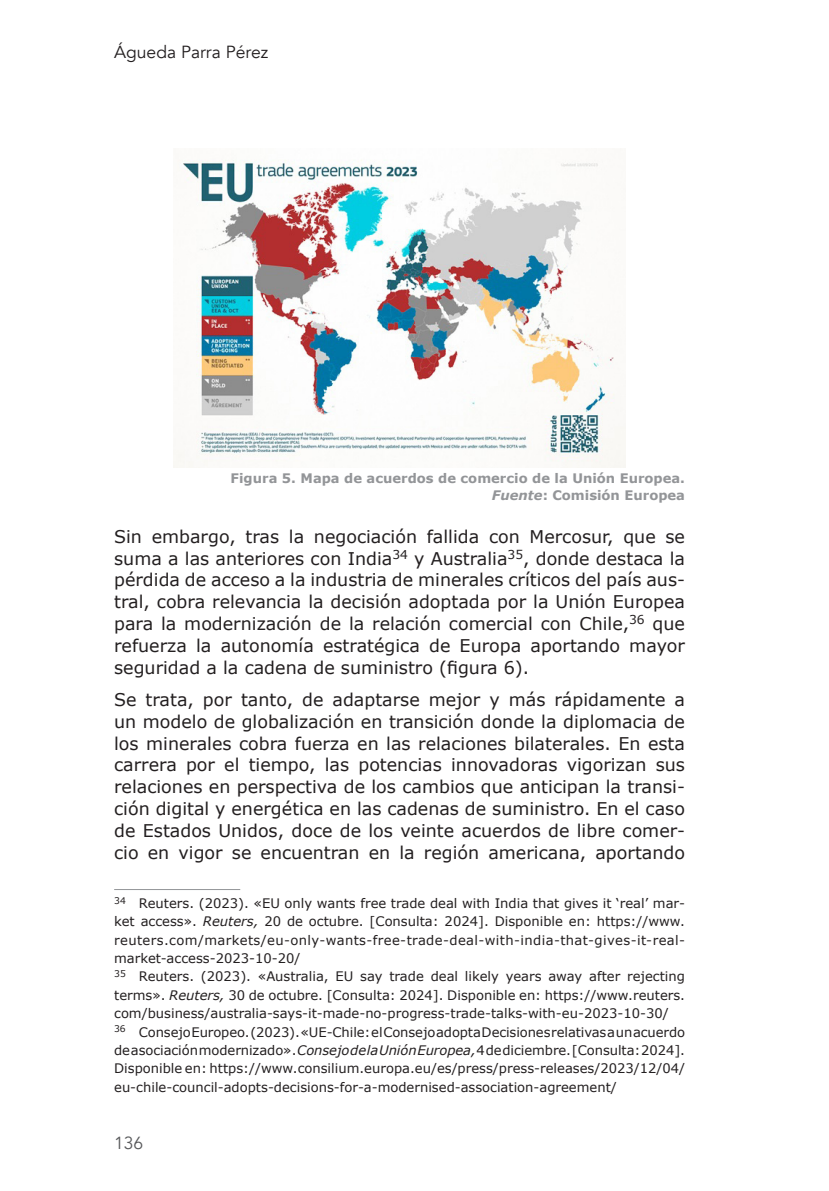
<style>
.page{position:relative;width:829px;height:1191px;background:#fff}
.page>*{position:absolute;margin:0;border:0;box-sizing:border-box;transform-origin:0 0}
._05_TEXTO{font:17.5px/21.9px "Verdana";color:#231f20;text-align:justify}
.t1{font:17.5px "Avenir";color:#231f20}
.t2{font:17.5px "Avenir";color:#57585a}
.t3{font:13.12px/18.4px "Verdana";color:#231f20}
.t4{font:700 13.12px/16.6px "Verdana";color:#939598;text-align:right}
.s1{font-style:italic}
</style>
<div class="page">
<img style="left:174px;top:160px;width:451px;height:308px">
<hr style="left:114px;top:889px;width:126px;height:1px;background:#939598">
<p class="t1" style="left:114px;top:41px;width:155px">Águeda Parra Pérez</p>
<p class="t4" style="left:230px;top:470px;width:456px">Figura 5. Mapa de acuerdos de comercio de la Unión Europea.<br><span class="s1">Fuente</span>: Comisión Europea</p>
<p class="_05_TEXTO" style="left:114px;top:525px;width:572px">Sin embargo, tras la negociación fallida con Mercosur, que se suma a las anteriores con India<sup>34</sup> y Australia<sup>35</sup>, donde destaca la pérdida de acceso a la industria de minerales críticos del país aus&shy;tral, cobra relevancia la decisión adoptada por la Unión Europea para la modernización de la relación comercial con Chile,<sup>36</sup> que refuerza la autonomía estratégica de Europa aportando mayor seguridad a la cadena de suministro (figura 6).</p>
<p class="_05_TEXTO" style="left:114px;top:689px;width:572px">Se trata, por tanto, de adaptarse mejor y más rápidamente a un modelo de globalización en transición donde la diplomacia de los minerales cobra fuerza en las relaciones bilaterales. En esta carrera por el tiempo, las potencias innovadoras vigorizan sus relaciones en perspectiva de los cambios que anticipan la transi&shy;ción digital y energética en las cadenas de suministro. En el caso de Estados Unidos, doce de los veinte acuerdos de libre comer&shy;cio en vigor se encuentran en la región americana, aportando</p>
<p class="t3" style="left:114px;top:894px;width:572px"><sup>34</sup> Reuters. (2023). «EU only wants free trade deal with India that gives it ‘real’ mar&shy;ket access». <span class="s1">Reuters,</span> 20 de octubre. [Consulta: 2024]. Disponible en: https://www. reuters.com/markets/eu-only-wants-free-trade-deal-with-india-that-gives-it-real&shy;market-access-2023-10-20/<br><sup>35</sup> Reuters. (2023). «Australia, EU say trade deal likely years away after rejecting terms». <span class="s1">Reuters,</span> 30 de octubre. [Consulta: 2024]. Disponible en: https://www.reuters. com/business/australia-says-it-made-no-progress-trade-talks-with-eu-2023-10-30/<br><sup>36</sup> Consejo Europeo. (2023). «UE-Chile: el Consejo adopta Decisiones relativas a un acuerdo de asociación modernizado». <span class="s1">Consejo de la Unión Europea,</span> 4 de diciembre. [Consulta: 2024].<br>Disponible en: https://www.consilium.europa.eu/es/press/press-releases/2023/12/04/ eu-chile-council-adopts-decisions-for-a-modernised-association-agreement/</p>
<p class="t2" style="left:114px;top:1132px;width:31px">136</p>
</div>
